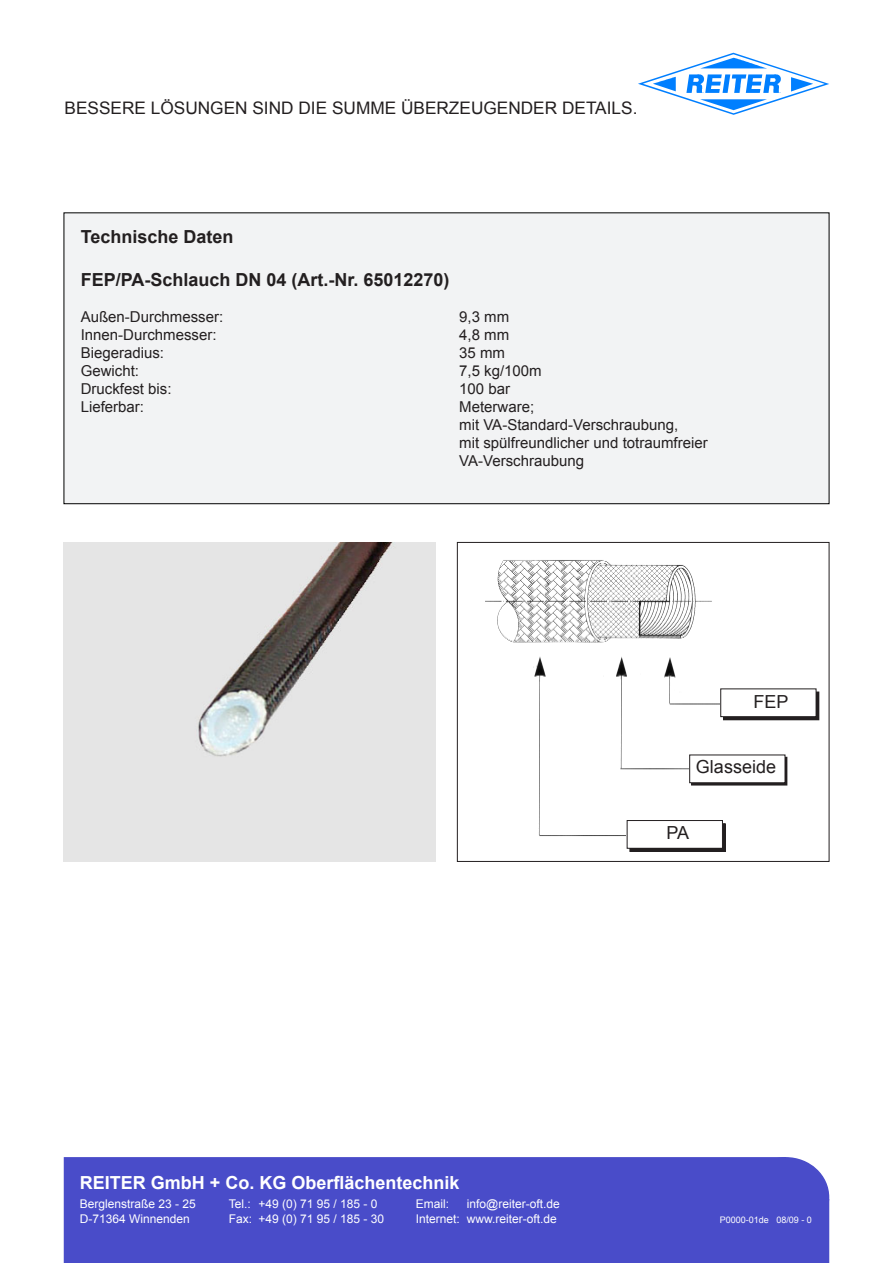
<style>
.page{position:relative;width:893px;height:1263px;background:#fff}
.page>*{position:absolute;margin:0;border:0;box-sizing:border-box;transform-origin:0 0}
.t1{font:700 18px "Arial";color:#231f20}
.Adresse_fett{font:700 18px "Arial";color:#fff}
.t2{font:18px "Arial";color:#231f20}
.Slogans{font:17.25px "Arial";color:#231f20}
.Technische_Daten{font:15px/18px "Arial";color:#231f20}
.Adresse{font:12px "Arial";color:#fff}
.Adresse-2{font:9px "Arial";color:#fff}
</style>
<div class="page">
<div style="left:64px;top:1158px;width:721px;height:104px;background:#494cc9"></div>
<div style="left:64px;top:1157px;width:722px;height:106px;border:2px solid #494cc9"></div>
<div style="left:743px;top:1158px;width:85px;height:79px;background:#494cc9;border-radius:50%"></div>
<div style="left:743px;top:1157px;width:86px;height:80px;border:2px solid #494cc9;border-radius:50%"></div>
<div style="left:765px;top:1200px;width:63px;height:63px;background:#494cc9"></div>
<svg style="left:638px;top:53px;width:191px;height:62px"></svg>
<div style="left:64px;top:213px;width:765px;height:291px;background:#f2f3f4;border:1px solid #000"></div>
<div style="left:457px;top:542px;width:372px;height:320px;border:1px solid #231f20"></div>
<img style="left:485px;top:560px;width:250px;height:289px">
<div style="left:723px;top:692px;width:96px;height:28px;background:#231f20"></div>
<div style="left:721px;top:689px;width:95px;height:28px;background:#fff"></div>
<div style="left:720px;top:688px;width:96px;height:29px;border:1px solid #231f20"></div>
<div style="left:630px;top:824px;width:95px;height:27px;background:#231f20"></div>
<div style="left:629px;top:823px;width:97px;height:29px;border:1px solid #231f20"></div>
<div style="left:627px;top:820px;width:95px;height:28px;background:#fff"></div>
<div style="left:627px;top:820px;width:96px;height:29px;border:1px solid #231f20"></div>
<div style="left:691px;top:757px;width:96px;height:28px;border:1px solid #231f20"></div>
<div style="left:690px;top:755px;width:95px;height:28px;background:#fff"></div>
<div style="left:689px;top:754px;width:96px;height:29px;border:1px solid #231f20"></div>
<img style="left:64px;top:542px;width:372px;height:319px">
<p class="Slogans" style="left:65px;top:96px;width:574px">BESSERE LÖSUNGEN SIND DIE SUMME ÜBERZEUGENDER DETAILS.</p>
<p class="t1" style="left:81px;top:225px;width:154px">Technische Daten</p>
<p class="t1" style="left:81px;top:268px;width:370px">FEP/PA-Schlauch DN 04 (Art.-Nr. 65012270)</p>
<p class="Technische_Daten" style="left:81px;top:308px;width:144px">Außen-Durchmesser:</p>
<p class="Technische_Daten" style="left:459px;top:308px;width:52px">9,3 mm</p>
<p class="Technische_Daten" style="left:81px;top:326px;width:137px">Innen-Durchmesser:</p>
<p class="Technische_Daten" style="left:459px;top:326px;width:52px">4,8 mm</p>
<p class="Technische_Daten" style="left:81px;top:344px;width:85px">Biegeradius:</p>
<p class="Technische_Daten" style="left:459px;top:344px;width:47px">35 mm</p>
<p class="Technische_Daten" style="left:81px;top:362px;width:60px">Gewicht:</p>
<p class="Technische_Daten" style="left:459px;top:362px;width:84px">7,5 kg/100m</p>
<p class="Technische_Daten" style="left:81px;top:380px;width:92px">Druckfest bis:</p>
<p class="Technische_Daten" style="left:459px;top:380px;width:52px">100 bar</p>
<p class="Technische_Daten" style="left:81px;top:398px;width:65px">Lieferbar:</p>
<p class="Technische_Daten" style="left:459px;top:398px;width:77px">Meterware;</p>
<p class="Technische_Daten" style="left:459px;top:416px;width:250px">mit VA-Standard-Verschraubung,<br>mit spülfreundlicher und totraumfreier<br>VA-Verschraubung</p>
<p class="t2" style="left:754px;top:689px;width:37px">FEP</p>
<p class="t2" style="left:696px;top:755px;width:82px">Glasseide</p>
<p class="t2" style="left:666px;top:821px;width:24px">PA</p>
<p class="Adresse_fett" style="left:80px;top:1171px;width:381px">REITER GmbH + Co. KG Oberflächentechnik</p>
<p class="Adresse" style="left:80px;top:1196px;width:118px">Berglenstraße 23 - 25</p>
<p class="Adresse" style="left:229px;top:1196px;width:150px">Tel.: +49 (0) 71 95 / 185 - 0</p>
<p class="Adresse" style="left:416px;top:1196px;width:35px">Email:</p>
<p class="Adresse" style="left:467px;top:1196px;width:94px">info@reiter-oft.de</p>
<p class="Adresse" style="left:80px;top:1210px;width:112px">D-71364 Winnenden</p>
<p class="Adresse" style="left:229px;top:1210px;width:157px">Fax: +49 (0) 71 95 / 185 - 30</p>
<p class="Adresse" style="left:416px;top:1210px;width:143px">Internet: www.reiter-oft.de</p>
<p class="Adresse-2" style="left:720px;top:1213px;width:94px">P0000-01de 08/09 - 0</p>
</div>
